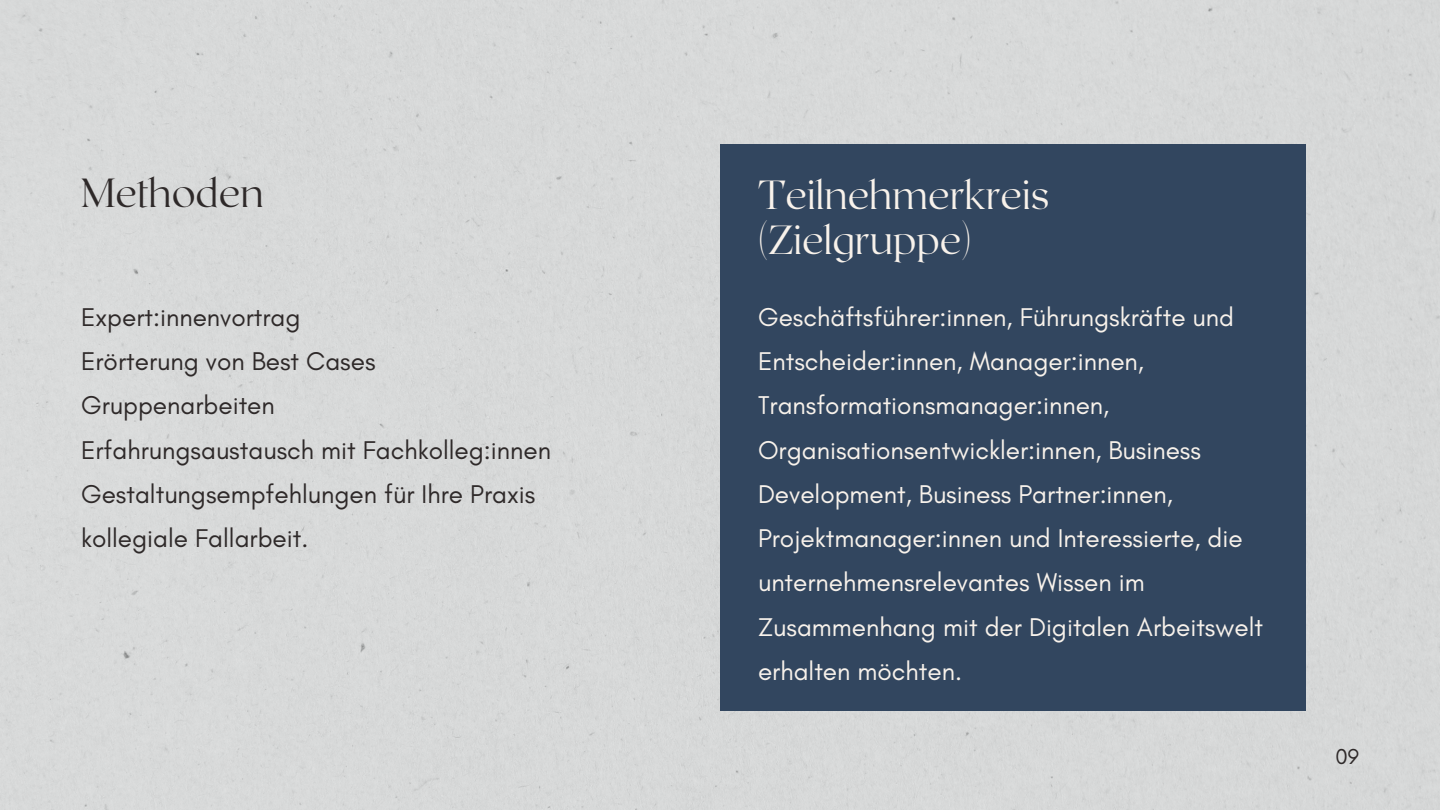
<style>
.page{position:relative;width:1440px;height:810px;background:#d7d9d9}
.page>*{position:absolute;margin:0;border:0;box-sizing:border-box;transform-origin:0 0}
.t1{font:100 40.6px/44.2px "Roxborough CF";color:#f8f2eb}
.t2{font:100 40.6px "Roxborough CF";color:#2e2929}
.t3{font:26.2px/44.2px "Glacial Indifference";color:#f8f2eb}
.t4{font:26.2px/44.2px "Glacial Indifference";color:#2e2929}
.t5{font:22px "Glacial Indifference";color:#2e2929}
</style>
<div class="page">
<div style="left:720px;top:145px;width:586px;height:566px;background:#32465f"></div>
<p class="t2" style="left:81px;top:167px;width:184px">Methoden</p>
<h1 class="t4" style="left:81px;top:295px;width:221px">Expert:innenvortrag</h1>
<p class="t4" style="left:81px;top:339px;width:296px">Erörterung von Best Cases</p>
<p class="t4" style="left:81px;top:383px;width:195px">Gruppenarbeiten</p>
<p class="t4" style="left:81px;top:427px;width:472px">Erfahrungsaustausch mit Fachkolleg:innen<br>Gestaltungsempfehlungen für Ihre Praxis kollegiale Fallarbeit.</p>
<p class="t1" style="left:758px;top:171px;width:293px">Teilnehmerkreis (Zielgruppe)</p>
<p class="t3" style="left:758px;top:295px;width:507px">Geschäftsführer:innen, Führungskräfte und Entscheider:innen, Manager:innen, Transformationsmanager:innen, Organisationsentwickler:innen, Business Development, Business Partner:innen, Projektmanager:innen und Interessierte, die unternehmensrelevantes Wissen im Zusammenhang mit der Digitalen Arbeitswelt erhalten möchten.</p>
<h1 class="t5" style="left:1335px;top:743px;width:25px">09</h1>
</div>
